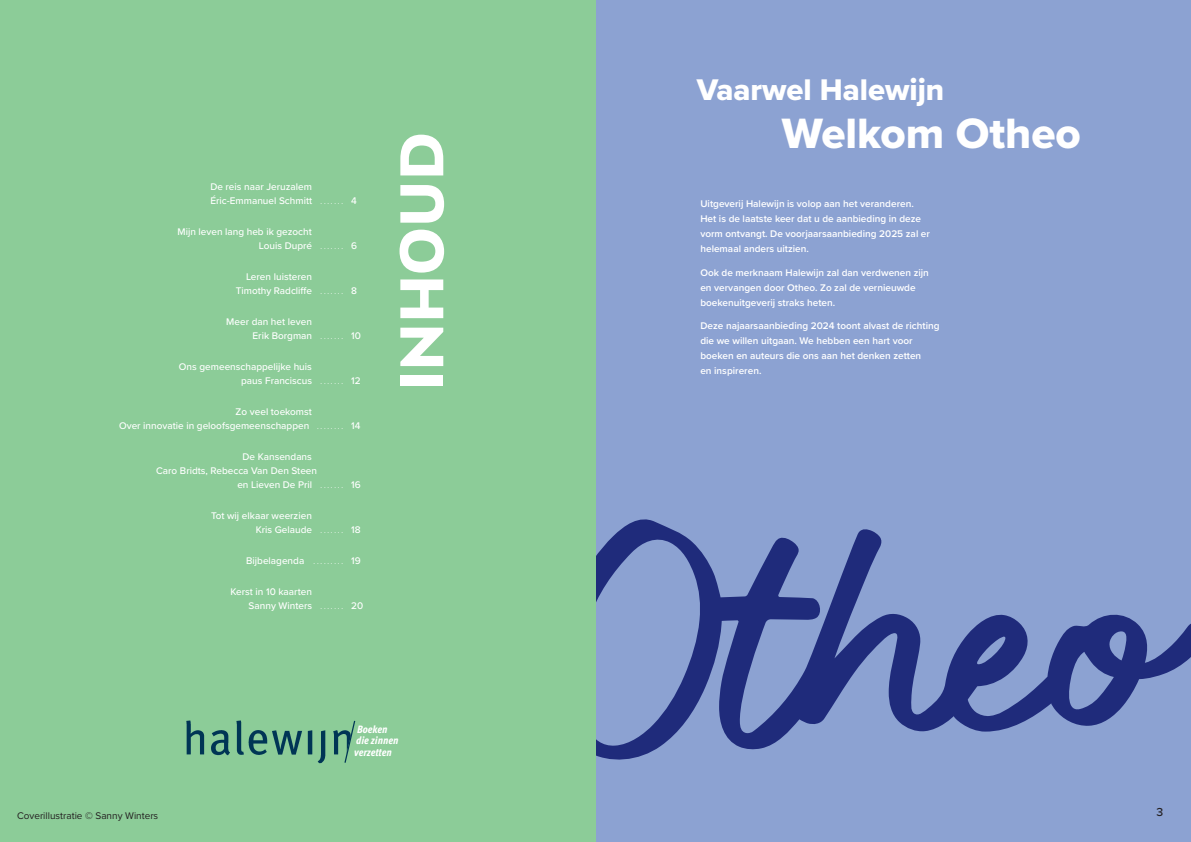
<style>
.page{position:relative;width:1191px;height:842px;background:#fff}
.page>*{position:absolute;margin:0;border:0;box-sizing:border-box;transform-origin:0 0}
.t1{font:700 65px "Laca";letter-spacing:.01em;color:#fff}
.t2{font:44px "Proxima Nova Extrabld";color:#fff}
.t3{font:31px "Proxima Nova Extrabld";color:#fff}
.t4{font:500 12px "Proxima Nova";color:#231f20}
.t5{font:italic 800 condensed 10.6px/11.1px "Meta Pro";color:#fff}
.t6{font:500 10px/14px "Proxima Nova";color:#fff}
.t7{font:600 10px/15px "Proxima Nova";color:#fff}
.t8{font:10px "Proxima Nova";color:#231f20}
.t9{font:500 7px "Proxima Nova";color:#fff}
.s1{font-size:7px}
.s2{font-size:10px}
</style>
<div class="page">
<div style="left:595px;top:0;width:596px;height:842px;background:#8ca2d2"></div>
<svg style="left:595px;top:514px;width:596px;height:250px"></svg>
<div style="left:0;top:0;width:595px;height:842px;background:#8ccc98"></div>
<img style="left:186px;top:720px;width:157px;height:43px">
<svg style="left:343px;top:720px;width:13px;height:43px"></svg>
<p class="t6" style="left:210px;top:180px;width:148px">De reis naar Jeruzalem<br>Éric-Emmanuel Schmitt <span class="s1">. . . . . . .</span> 4</p>
<p class="t6" style="left:259px;top:225px;width:100px;text-indent:-81px">Mijn leven lang heb ik gezocht<br>Louis Dupré <span class="s1">. . . . . . .</span> 6</p>
<p class="t6" style="left:236px;top:270px;width:123px;text-indent:10px">Leren luisteren<br>Timothy Radcliffe <span class="s1">. . . . . . .</span> 8</p>
<p class="t6" style="left:252px;top:315px;width:110px;text-indent:-26px">Meer dan het leven<br>Erik Borgman <span class="s1">. . . . . . .</span> 10</p>
<p class="t6" style="left:241px;top:360px;width:121px;text-indent:-62px">Ons gemeenschappelijke huis<br>paus Franciscus <span class="s1">. . . . . . .</span> 12</p>
<p class="t6" style="left:119px;top:405px;width:243px;text-indent:117px">Zo veel toekomst<br>Over innovatie in geloofsgemeenschappen <span class="s1">. . . . . . . .</span> 14</p>
<p class="t6" style="left:242px;top:450px;width:71px">De Kansendans</p>
<p class="t6" style="left:156px;top:464px;width:162px">Caro Bridts, Rebecca Van Den Steen</p>
<p class="t6" style="left:237px;top:478px;width:125px">en Lieven De Pril <span class="s1">. . . . . . .</span> 16</p>
<p class="t6" style="left:256px;top:509px;width:106px;text-indent:-44px">Tot wij elkaar weerzien<br>Kris Gelaude <span class="s1">. . . . . . .</span> 18</p>
<p class="t6" style="left:246px;top:554px;width:60px">Bijbelagenda</p>
<p class="t9" style="left:313px;top:557px;width:49px">. . . . . . . . . <span class="s2">19</span></p>
<p class="t6" style="left:249px;top:585px;width:116px;text-indent:-18px">Kerst in 10 kaarten<br>Sanny Winters <span class="s1">. . . . . . .</span> 20</p>
<h1 class="t1" style="left:383px;top:391px;width:259px;rotate:-90deg">INHOUD</h1>
<p class="t5" style="left:354px;top:723px;width:46px">Boeken die zinnen verzetten</p>
<h3 class="t3" style="left:697px;top:66px;width:249px">Vaarwel Halewijn</h3>
<h2 class="t2" style="left:782px;top:101px;width:300px">Welkom Otheo</h2>
<p class="t7" style="left:700px;top:196px;width:231px">Uitgeverij Halewijn is volop aan het veranderen.<br>Het is de laatste keer dat u de aanbieding in deze vorm ontvangt. De voorjaarsaanbieding 2025 zal er helemaal anders uitzien.</p>
<p class="t7" style="left:700px;top:265px;width:230px">Ook de merknaam Halewijn zal dan verdwenen zijn en vervangen door Otheo. Zo zal de vernieuwde boekenuitgeverij straks heten.</p>
<p class="t7" style="left:700px;top:318px;width:241px">Deze najaarsaanbieding 2024 toont alvast de richting die we willen uitgaan. We hebben een hart voor boeken en auteurs die ons aan het denken zetten<br>en inspireren.</p>
<p class="t8" style="left:17px;top:808px;width:143px">Coverillustratie © Sanny Winters</p>
<p class="t4" style="left:1156px;top:803px;width:8px">3</p>
</div>
